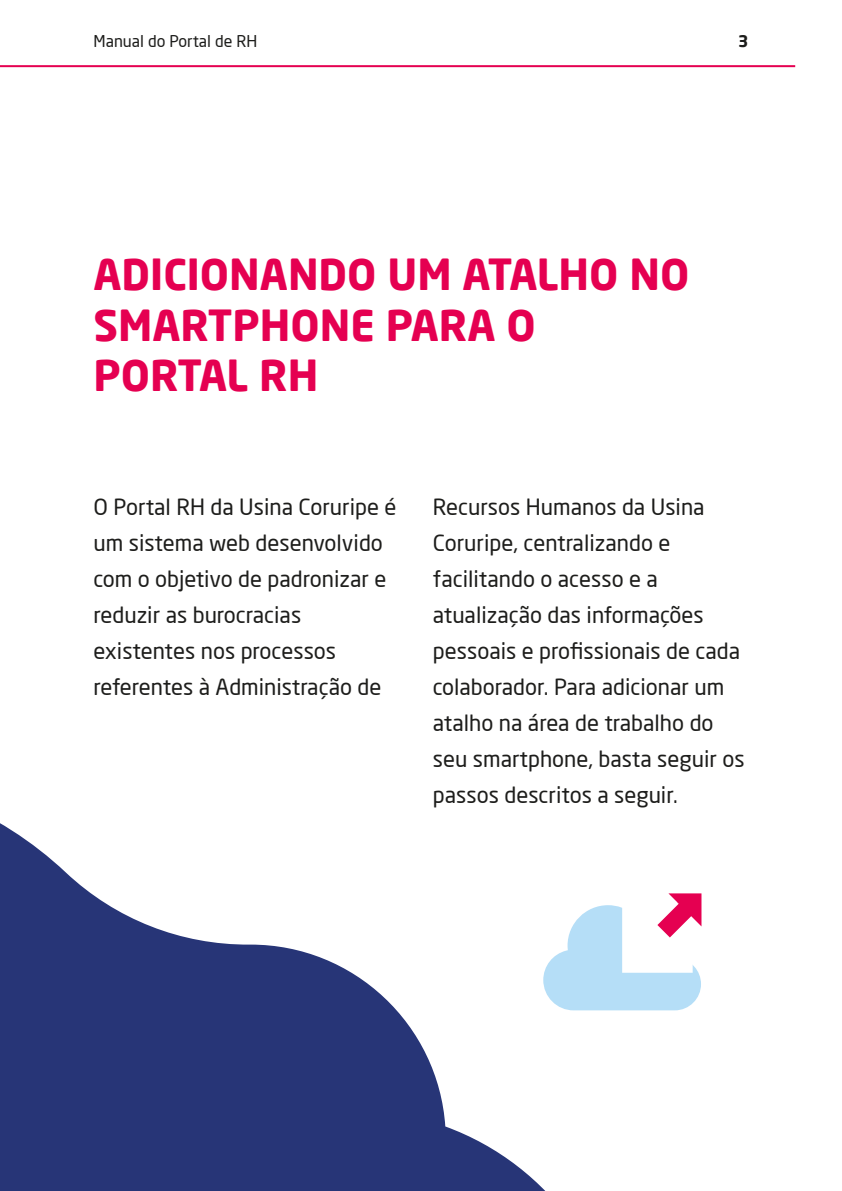
<style>
.page{position:relative;width:842px;height:1191px;background:#fff}
.page>*{position:absolute;margin:0;border:0;box-sizing:border-box;transform-origin:0 0}
.t1{font:700 42px/50.4px "Neo Sans Pro";color:#e50051}
.t2{font:22px/36px "Neo Sans Pro";color:#1d1d1b}
.t3{font:16px "Neo Sans Pro";color:#1d1d1b}
.t4{font:700 16px "Neo Sans Pro";color:#1d1d1b}
</style>
<div class="page">
<svg style="left:0;top:823px;width:622px;height:368px;fill:#273577"></svg>
<svg style="left:543px;top:893px;width:158px;height:117px"></svg>
<hr style="left:0;top:65px;width:795px;height:2px;background:#e50051">
<p class="t3" style="left:94px;top:31px;width:165px">Manual do Portal de RH</p>
<p class="t4" style="left:738px;top:31px;width:12px">3</p>
<h1 class="t1" style="left:94px;top:248px;width:597px">ADICIONANDO UM ATALHO NO<br>SMARTPHONE PARA O<br>PORTAL RH</h1>
<p class="t2" style="left:94px;top:489px;width:304px">O Portal RH da Usina Coruripe é um sistema web desenvolvido com o objetivo de padronizar e reduzir as burocracias existentes nos processos referentes à Administração de</p>
<p class="t2" style="left:433px;top:489px;width:313px">Recursos Humanos da Usina<br>Coruripe, centralizando e facilitando o acesso e a atualização das informações pessoais e profissionais de cada colaborador. Para adicionar um atalho na área de trabalho do seu smartphone, basta seguir os passos descritos a seguir.</p>
</div>
